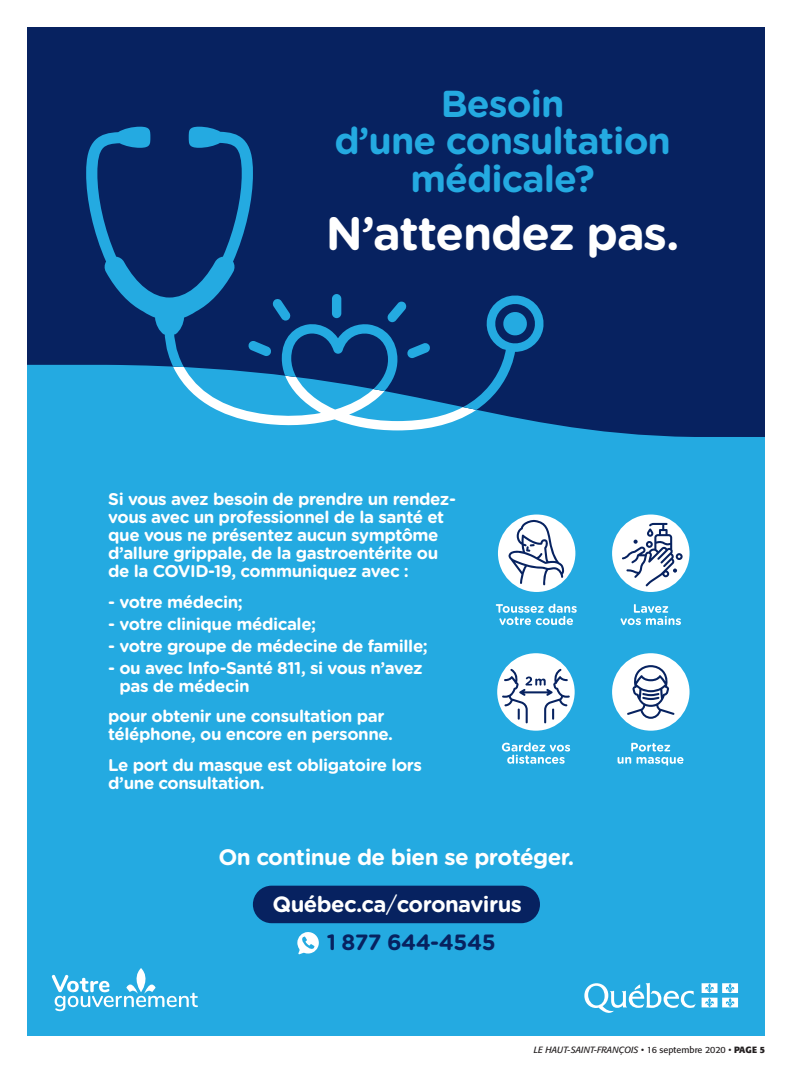
<style>
.page{position:relative;width:792px;height:1080px;background:#fff}
.page>*{position:absolute;margin:0;border:0;box-sizing:border-box;transform-origin:0 0}
.t1{font:700 46.9px "Gotham Rounded";letter-spacing:-.025em;color:#fff}
.t2{font:700 37.5px/37.5px "Gotham Rounded";letter-spacing:-.025em;color:#24aae1;text-align:center}
.t3{font:700 22.4px "Gotham Rounded";letter-spacing:-.025em;color:#fff}
.t4{font:700 22.1px/38.4px "Gotham Rounded";letter-spacing:-.025em;color:#fff}
.t5{font:700 17px/18.1px "Gotham Rounded";letter-spacing:-.025em;color:#fff}
.t6{font:italic 9px "Formata";color:#231f20}
.s1{font-weight:400}
.s2{color:#072260}
.s3{font-style:normal}
.s4{font-weight:700;font-style:normal}
</style>
<div class="page">
<div style="left:27px;top:97px;width:738px;height:938px;background:#24aae1"></div>
<div style="left:27px;top:27px;width:738px;height:410px;background:#072260"></div>
<svg style="left:86px;top:127px;width:167px;height:240px;fill:#072260"></svg>
<svg style="left:173px;top:293px;width:373px;height:137px"></svg>
<svg style="left:52px;top:968px;width:146px;height:43px"></svg>
<svg style="left:584px;top:983px;width:112px;height:30px"></svg>
<svg style="left:702px;top:983px;width:36px;height:24px"></svg>
<div style="left:253px;top:886px;width:287px;height:37px;background:#072260;border-radius:19px"></div>
<svg style="left:297px;top:932px;width:22px;height:23px"></svg>
<div style="left:498px;top:515px;width:77px;height:77px;background:#fff;border-radius:50%"></div>
<svg style="left:508px;top:520px;width:56px;height:65px"></svg>
<svg style="left:496px;top:604px;width:81px;height:21px"></svg>
<div style="left:612px;top:515px;width:78px;height:77px;background:#fff;border-radius:50%"></div>
<svg style="left:622px;top:523px;width:61px;height:63px"></svg>
<svg style="left:621px;top:604px;width:60px;height:21px"></svg>
<div style="left:497px;top:653px;width:78px;height:78px;background:#fff;border-radius:50%"></div>
<svg style="left:502px;top:669px;width:68px;height:54px"></svg>
<svg style="left:502px;top:742px;width:68px;height:22px"></svg>
<div style="left:612px;top:653px;width:78px;height:78px;background:#fff;border-radius:50%"></div>
<svg style="left:627px;top:665px;width:48px;height:54px"></svg>
<svg style="left:618px;top:743px;width:66px;height:22px"></svg>
<h2 class="t2" style="left:334px;top:83px;width:338px">Besoin<br>d’une consultation médicale?</h2>
<h1 class="t1" style="left:326px;top:199px;width:355px">N’attendez pas.</h1>
<p class="t5" style="left:108px;top:489px;width:349px">Si vous avez besoin de prendre un rendez&shy;vous avec un professionnel de la santé et que vous ne présentez aucun symptôme d’allure grippale, de la gastroentérite ou de la COVID-19, communiquez avec :</p>
<p class="t5" style="left:108px;top:592px;width:136px">- votre médecin;</p>
<p class="t5" style="left:108px;top:614px;width:210px">- votre clinique médicale;</p>
<p class="t5" style="left:108px;top:636px;width:321px">- votre groupe de médecine de famille;</p>
<p class="t5" style="left:119px;top:658px;width:305px;text-indent:-11px">- ou avec Info-Santé 811, si vous n’avez pas de médecin</p>
<p class="t5" style="left:108px;top:707px;width:286px">pour obtenir une consultation par téléphone, ou encore en personne.</p>
<p class="t5" style="left:108px;top:755px;width:315px">Le port du masque est obligatoire lors d’une consultation.</p>
<h3 class="t3" style="left:218px;top:840px;width:357px">On continue de bien se protéger.</h3>
<h3 class="t4" style="left:327px;top:884px;width:197px;text-indent:-54px">Québec.ca<span class="s1">/</span>coronavirus<br><span class="s2">1 877 644-4545</span></h3>
<p class="t6" style="left:534px;top:1044px;width:233px">LE HAUT-SAINT-FRANÇOIS <span class="s3">• 16 septembre 2020 •</span> <span class="s4">PAGE 5</span></p>
</div>
